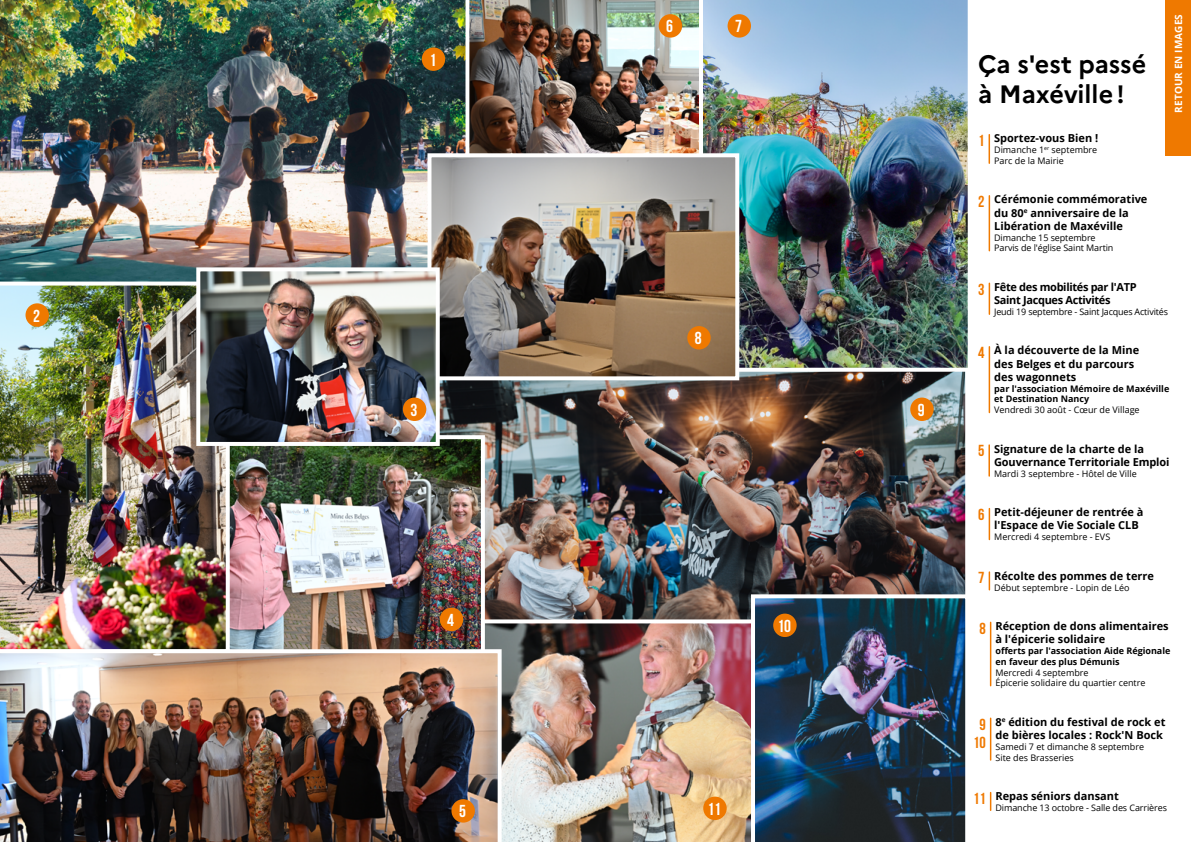
<style>
.page{position:relative;width:1191px;height:842px;background:#fff}
.page>*{position:absolute;margin:0;border:0;box-sizing:border-box;transform-origin:0 0}
.t1{font:700 25.1px/30.2px "Marianne";color:#000}
.t2{font:17.3px "Bebas Neue";color:#fff}
.t3{font:16px "Bebas Neue";color:#ef7900}
.t4{font:700 11px/13.2px "Open Sans";color:#000}
.t5{font:700 11px/13.2px "Open Sans";letter-spacing:-.03em;color:#000}
.t6{font:700 10px "Open Sans";letter-spacing:.01em;color:#fff}
.t7{font:9px/10.8px "Open Sans";color:#000}
.t8{font:700 9px/10.8px "Open Sans";color:#000}
.t9{font:9px "Open Sans";letter-spacing:-.02em;color:#000}
.s1{font-family:"Bebas Neue";font-weight:400;font-size:16px;color:#ef7900}
</style>
<div class="page">
<img style="left:471px;top:0;width:226px;height:151px">
<img style="left:442px;top:374px;width:524px;height:243px">
<img style="left:487px;top:617px;width:262px;height:225px">
<img style="left:697px;top:0;width:271px;height:374px">
<img style="left:232px;top:433px;width:255px;height:214px">
<hr style="left:988px;top:509px;width:2px;height:30px;background:#ef7900">
<svg style="left:988px;top:572px;width:2px;height:18px"></svg>
<hr style="left:990px;top:622px;width:1px;height:64px;background:#ef7900">
<hr style="left:988px;top:347px;width:2px;height:65px;background:#ef7900">
<hr style="left:988px;top:445px;width:2px;height:31px;background:#ef7900">
<hr style="left:988px;top:283px;width:2px;height:31px;background:#ef7900">
<hr style="left:988px;top:135px;width:2px;height:28px;background:#ef7900">
<hr style="left:988px;top:196px;width:2px;height:55px;background:#ef7900">
<img style="left:0;top:0;width:471px;height:280px">
<img style="left:425px;top:151px;width:316px;height:231px">
<img style="left:749px;top:592px;width:217px;height:250px">
<div style="left:1165px;top:0;width:26px;height:156px;background:#ef7900"></div>
<img style="left:0;top:280px;width:232px;height:367px">
<img style="left:0;top:647px;width:503px;height:195px">
<svg style="left:990px;top:792px;width:1px;height:18px"></svg>
<img style="left:194px;top:265px;width:248px;height:183px">
<div style="left:422px;top:47px;width:23px;height:24px;background:#ef7900;border-radius:50%"></div>
<div style="left:403px;top:398px;width:23px;height:23px;background:#ef7900;border-radius:50%"></div>
<div style="left:440px;top:608px;width:23px;height:23px;background:#ef7900;border-radius:50%"></div>
<div style="left:451px;top:799px;width:24px;height:24px;background:#ef7900;border-radius:50%"></div>
<div style="left:658px;top:14px;width:24px;height:24px;background:#ef7900;border-radius:50%"></div>
<div style="left:687px;top:326px;width:23px;height:23px;background:#ef7900;border-radius:50%"></div>
<div style="left:910px;top:398px;width:23px;height:23px;background:#ef7900;border-radius:50%"></div>
<div style="left:773px;top:614px;width:23px;height:23px;background:#ef7900;border-radius:50%"></div>
<div style="left:703px;top:797px;width:23px;height:23px;background:#ef7900;border-radius:50%"></div>
<div style="left:727px;top:14px;width:24px;height:24px;background:#ef7900;border-radius:50%"></div>
<div style="left:26px;top:303px;width:23px;height:24px;background:#ef7900;border-radius:50%"></div>
<hr style="left:990px;top:718px;width:1px;height:42px;background:#ef7900">
<h2 class="t2" style="left:33px;top:306px;width:8px">2</h2>
<h2 class="t2" style="left:429px;top:50px;width:8px">1</h2>
<h2 class="t2" style="left:410px;top:400px;width:8px">3</h2>
<h2 class="t2" style="left:447px;top:610px;width:8px">4</h2>
<h2 class="t2" style="left:459px;top:802px;width:8px">5</h2>
<h2 class="t2" style="left:666px;top:17px;width:8px">6</h2>
<h2 class="t2" style="left:735px;top:17px;width:8px">7</h2>
<h2 class="t2" style="left:695px;top:329px;width:8px">8</h2>
<h2 class="t2" style="left:777px;top:616px;width:15px">10</h2>
<h2 class="t2" style="left:707px;top:799px;width:15px">11</h2>
<h2 class="t2" style="left:917px;top:400px;width:8px">9</h2>
<h1 class="t1" style="left:978px;top:47px;width:169px">Ça s'est passé à Maxéville !</h1>
<p class="t4" style="left:978px;top:131px;width:122px"><span class="s1">1</span> Sportez-vous Bien !</p>
<p class="t7" style="left:994px;top:144px;width:105px">Dimanche 1<sup>er</sup> septembre<br>Parc de la Mairie</p>
<p class="t4" style="left:994px;top:193px;width:155px;text-indent:-16px"><span class="s1">2</span> Cérémonie commémorative du 80<sup>e</sup> anniversaire de la<br>Libération de Maxéville</p>
<p class="t7" style="left:994px;top:232px;width:121px">Dimanche 15 septembre<br>Parvis de l'église Saint Martin</p>
<p class="t6" style="left:1171px;top:113px;width:100px;rotate:-90deg">RETOUR EN IMAGES</p>
<p class="t5" style="left:994px;top:280px;width:144px;text-indent:-16px"><span class="s1">3</span> Fête des mobilités par l'ATP<br>Saint Jacques Activités</p>
<p class="t9" style="left:994px;top:305px;width:175px">Jeudi 19 septembre - Saint Jacques Activités</p>
<p class="t4" style="left:994px;top:344px;width:146px;text-indent:-16px"><span class="s1">4</span> À la découverte de la Mine des Belges et du parcours des wagonnets</p>
<p class="t8" style="left:994px;top:383px;width:177px">par l'association Mémoire de Maxéville et Destination Nancy</p>
<p class="t7" style="left:994px;top:404px;width:147px">Vendredi 30 août - Cœur de Village</p>
<p class="t4" style="left:994px;top:442px;width:177px;text-indent:-16px"><span class="s1">5</span> Signature de la charte de la<br>Gouvernance Territoriale Emploi</p>
<p class="t7" style="left:994px;top:468px;width:144px">Mardi 3 septembre - Hôtel de Ville</p>
<p class="t4" style="left:994px;top:505px;width:151px;text-indent:-16px"><span class="s1">6</span> Petit-déjeuner de rentrée à l'Espace de Vie Sociale CLB</p>
<p class="t7" style="left:994px;top:531px;width:118px">Mercredi 4 septembre - EVS</p>
<p class="t4" style="left:978px;top:569px;width:177px"><span class="s1">7</span> Récolte des pommes de terre</p>
<p class="t7" style="left:994px;top:582px;width:137px">Début septembre - Lopin de Léo</p>
<p class="t4" style="left:995px;top:619px;width:175px;text-indent:-16px"><span class="s1">8</span> Réception de dons alimentaires à l'épicerie solidaire</p>
<p class="t8" style="left:995px;top:645px;width:176px">offerts par l'association Aide Régionale en faveur des plus Démunis</p>
<p class="t7" style="left:995px;top:667px;width:151px">Mercredi 4 septembre<br>Épicerie solidaire du quartier centre</p>
<p class="t4" style="left:979px;top:715px;width:187px;text-align:right"><span class="s1">9</span> 8<sup>e</sup> édition du festival de rock et de bières locales : Rock'N Bock</p>
<p class="t7" style="left:995px;top:741px;width:150px">Samedi 7 et dimanche 8 septembre<br>Site des Brasseries</p>
<h3 class="t3" style="left:973px;top:734px;width:14px">10</h3>
<h3 class="t3" style="left:973px;top:789px;width:14px">11</h3>
<p class="t4" style="left:995px;top:789px;width:125px">Repas séniors dansant</p>
<p class="t7" style="left:995px;top:802px;width:173px">Dimanche 13 octobre - Salle des Carrières</p>
</div>
